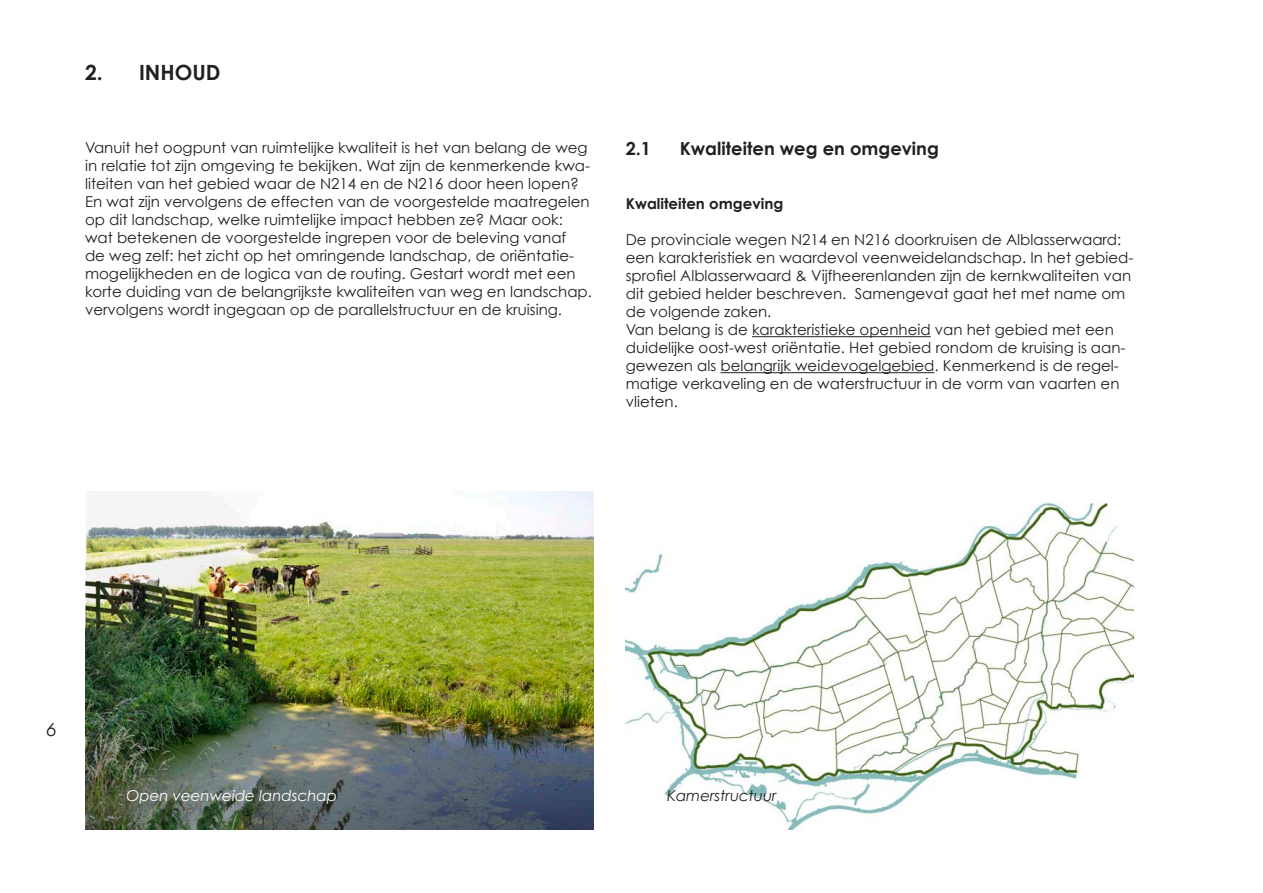
<style>
.page{position:relative;width:1263px;height:893px;background:#fff}
.page>*{position:absolute;margin:0;border:0;box-sizing:border-box;transform-origin:0 0}
.t1{font:700 21px "Century Gothic";color:#231f20}
.t2{font:700 18px "Century Gothic";color:#231f20}
.t3{font:italic 18px "Century Gothic";color:#231f20}
.t4{font:15px/18px "Century Gothic";color:#231f20}
.t5{font:italic 15px "Century Gothic";color:#fff}
.t6{font:700 15px "Century Gothic";color:#231f20}
.t7{font:italic 15px "Century Gothic";color:#231f20}
</style>
<div class="page">
<hr style="left:752px;top:336px;width:179px;height:1px;background:#231f20">
<hr style="left:720px;top:372px;width:214px;height:1px;background:#231f20">
<img style="left:85px;top:492px;width:508px;height:337px">
<img style="left:626px;top:502px;width:508px;height:328px">
<h1 class="t1" style="left:85px;top:59px;width:137px">2. INHOUD</h1>
<p class="t4" style="left:85px;top:138px;width:508px">Vanuit het oogpunt van ruimtelijke kwaliteit is het van belang de weg in relatie tot zijn omgeving te bekijken. Wat zijn de kenmerkende kwa&shy;liteiten van het gebied waar de N214 en de N216 door heen lopen?<br>En wat zijn vervolgens de effecten van de voorgestelde maatregelen op dit landschap, welke ruimtelijke impact hebben ze? Maar ook: wat betekenen de voorgestelde ingrepen voor de beleving vanaf<br>de weg zelf: het zicht op het omringende landschap, de oriëntatie&shy;mogelijkheden en de logica van de routing. Gestart wordt met een korte duiding van de belangrijkste kwaliteiten van weg en landschap. vervolgens wordt ingegaan op de parallelstructuur en de kruising.</p>
<p class="t2" style="left:626px;top:137px;width:27px">2.1</p>
<p class="t2" style="left:680px;top:137px;width:261px">Kwaliteiten weg en omgeving</p>
<p class="t6" style="left:626px;top:194px;width:159px">Kwaliteiten omgeving</p>
<p class="t4" style="left:626px;top:231px;width:509px">De provinciale wegen N214 en N216 doorkruisen de Alblasserwaard: een karakteristiek en waardevol veenweidelandschap. In het gebied&shy;sprofiel Alblasserwaard &amp; Vijfheerenlanden zijn de kernkwaliteiten van dit gebied helder beschreven. Samengevat gaat het met name om de volgende zaken.<br>Van belang is de karakteristieke openheid van het gebied met een duidelijke oost-west oriëntatie. Het gebied rondom de kruising is aan&shy;gewezen als belangrijk weidevogelgebied. Kenmerkend is de regel&shy;matige verkaveling en de waterstructuur in de vorm van vaarten en vlieten.</p>
<p class="t3" style="left:47px;top:719px;width:11px">6</p>
<p class="t5" style="left:126px;top:787px;width:212px">Open veenweide landschap</p>
<p class="t7" style="left:667px;top:787px;width:111px">Kamerstructuur</p>
</div>
